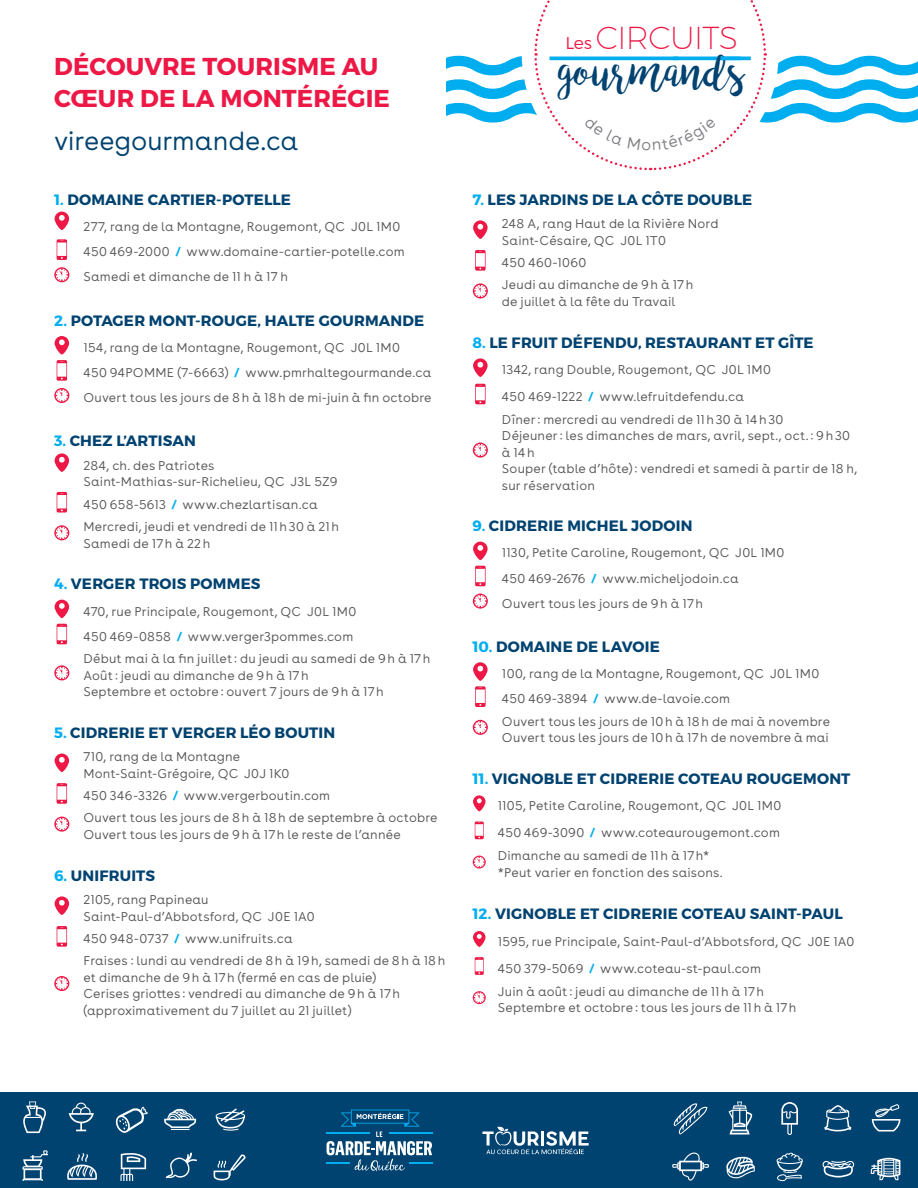
<style>
.page{position:relative;width:918px;height:1188px;background:#fff}
.page>*{position:absolute;margin:0;border:0;box-sizing:border-box;transform-origin:0 0}
.t1{font:46.5px "bromello";letter-spacing:.005em;color:#004270}
.t2{font:200 31.8px "Montserrat";letter-spacing:-.015em;color:#ed1845}
.t3{font:300 27.9px "Buenos Aires";letter-spacing:-.005em;color:#004270}
.t4{font:700 24.45px/32.7px "Montserrat";letter-spacing:.005em;color:#ed1845}
.t5{font:700 15px "Montserrat";letter-spacing:.015em;color:#004270}
.t6{font:300 13.5px/16.5px "Buenos Aires";letter-spacing:.01em;color:#57585a}
.s1{color:#00aeef}
.s2{font-weight:700;color:#00aeef}
.s3{font-weight:300;font-size:17.1px}
</style>
<div class="page">
<div style="left:0;top:1093px;width:918px;height:95px;background:#004270"></div>
<svg style="left:216px;top:1108px;width:29px;height:23px"></svg>
<svg style="left:164px;top:1109px;width:32px;height:21px"></svg>
<svg style="left:116px;top:1107px;width:32px;height:26px"></svg>
<svg style="left:120px;top:1153px;width:26px;height:27px"></svg>
<svg style="left:166px;top:1153px;width:31px;height:26px"></svg>
<svg style="left:214px;top:1154px;width:32px;height:26px"></svg>
<svg style="left:23px;top:1102px;width:23px;height:31px"></svg>
<svg style="left:69px;top:1103px;width:25px;height:28px"></svg>
<svg style="left:23px;top:1150px;width:25px;height:30px"></svg>
<svg style="left:67px;top:1153px;width:30px;height:27px"></svg>
<svg style="left:824px;top:1105px;width:27px;height:26px"></svg>
<svg style="left:822px;top:1161px;width:32px;height:16px"></svg>
<svg style="left:777px;top:1153px;width:26px;height:28px"></svg>
<svg style="left:781px;top:1102px;width:17px;height:33px"></svg>
<svg style="left:729px;top:1102px;width:24px;height:32px"></svg>
<svg style="left:726px;top:1157px;width:29px;height:21px"></svg>
<svg style="left:672px;top:1152px;width:37px;height:29px"></svg>
<svg style="left:673px;top:1103px;width:34px;height:32px"></svg>
<svg style="left:871px;top:1158px;width:29px;height:22px"></svg>
<svg style="left:872px;top:1104px;width:28px;height:27px"></svg>
<svg style="left:326px;top:1110px;width:107px;height:61px"></svg>
<svg style="left:482px;top:1127px;width:107px;height:27px"></svg>
<svg style="left:55px;top:212px;width:14px;height:18px"></svg>
<svg style="left:57px;top:239px;width:10px;height:21px"></svg>
<svg style="left:54px;top:267px;width:15px;height:15px"></svg>
<svg style="left:55px;top:336px;width:14px;height:45px"></svg>
<svg style="left:54px;top:388px;width:15px;height:15px"></svg>
<svg style="left:55px;top:453px;width:14px;height:19px"></svg>
<svg style="left:57px;top:492px;width:10px;height:21px"></svg>
<svg style="left:54px;top:525px;width:15px;height:15px"></svg>
<svg style="left:55px;top:600px;width:14px;height:18px"></svg>
<svg style="left:57px;top:624px;width:10px;height:20px"></svg>
<svg style="left:54px;top:665px;width:15px;height:15px"></svg>
<svg style="left:55px;top:754px;width:14px;height:18px"></svg>
<svg style="left:57px;top:783px;width:10px;height:21px"></svg>
<svg style="left:54px;top:817px;width:15px;height:15px"></svg>
<svg style="left:55px;top:896px;width:14px;height:19px"></svg>
<svg style="left:57px;top:926px;width:10px;height:21px"></svg>
<svg style="left:54px;top:976px;width:15px;height:15px"></svg>
<svg style="left:473px;top:220px;width:15px;height:19px"></svg>
<svg style="left:475px;top:250px;width:11px;height:21px"></svg>
<svg style="left:473px;top:283px;width:15px;height:16px"></svg>
<svg style="left:473px;top:358px;width:15px;height:19px"></svg>
<svg style="left:475px;top:384px;width:11px;height:20px"></svg>
<svg style="left:473px;top:443px;width:15px;height:15px"></svg>
<svg style="left:473px;top:542px;width:15px;height:18px"></svg>
<svg style="left:475px;top:566px;width:11px;height:20px"></svg>
<svg style="left:473px;top:594px;width:15px;height:15px"></svg>
<svg style="left:473px;top:662px;width:15px;height:45px"></svg>
<svg style="left:473px;top:720px;width:15px;height:15px"></svg>
<svg style="left:473px;top:795px;width:12px;height:16px"></svg>
<svg style="left:475px;top:822px;width:9px;height:17px"></svg>
<svg style="left:473px;top:856px;width:13px;height:13px"></svg>
<svg style="left:473px;top:931px;width:12px;height:16px"></svg>
<svg style="left:475px;top:957px;width:9px;height:18px"></svg>
<svg style="left:473px;top:991px;width:13px;height:13px"></svg>
<svg style="left:446px;top:0;width:472px;height:171px"></svg>
<p class="t4" style="left:54px;top:50px;width:337px">DÉCOUVRE TOURISME AU<br>CŒUR DE LA MONTÉRÉGIE</p>
<p class="t3" style="left:54px;top:123px;width:246px">vireegourmande.ca</p>
<p class="t5" style="left:54px;top:190px;width:238px"><span class="s1">1.</span> DOMAINE CARTIER-POTELLE</p>
<p class="t6" style="left:83px;top:218px;width:318px">277, rang de la Montagne, Rougemont, QC J0L 1M0</p>
<p class="t6" style="left:83px;top:243px;width:323px">450 469-2000 <span class="s2">/</span> www.domaine-cartier-potelle.com</p>
<p class="t6" style="left:83px;top:268px;width:206px">Samedi et dimanche de 11 h à 17 h</p>
<p class="t5" style="left:54px;top:311px;width:372px"><span class="s1">2.</span> POTAGER MONT-ROUGE, HALTE GOURMANDE</p>
<p class="t6" style="left:83px;top:339px;width:318px">154, rang de la Montagne, Rougemont, QC J0L 1M0</p>
<p class="t6" style="left:83px;top:364px;width:349px">450 94POMME (7-6663) <span class="s2">/</span> www.pmrhaltegourmande.ca</p>
<p class="t6" style="left:83px;top:389px;width:350px">Ouvert tous les jours de 8h à 18h de mi-juin à fin octobre</p>
<p class="t5" style="left:54px;top:432px;width:143px"><span class="s1">3.</span> CHEZ L’ARTISAN</p>
<p class="t6" style="left:83px;top:457px;width:255px">284, ch. des Patriotes<br>Saint-Mathias-sur-Richelieu, QC J3L 5Z9</p>
<p class="t6" style="left:83px;top:496px;width:236px">450 658-5613 <span class="s2">/</span> www.chezlartisan.ca</p>
<p class="t6" style="left:83px;top:518px;width:257px">Mercredi, jeudi et vendredi de 11h30 à 21h</p>
<p class="t6" style="left:83px;top:535px;width:128px">Samedi de 17h à 22h</p>
<p class="t5" style="left:54px;top:575px;width:208px"><span class="s1">4.</span> VERGER TROIS POMMES</p>
<p class="t6" style="left:83px;top:603px;width:274px">470, rue Principale, Rougemont, QC J0L 1M0</p>
<p class="t6" style="left:83px;top:628px;width:271px">450 469-0858 <span class="s2">/</span> www.verger3pommes.com</p>
<p class="t6" style="left:83px;top:650px;width:348px">Début mai à la fin juillet: du jeudi au samedi de 9h à 17h</p>
<p class="t6" style="left:83px;top:667px;width:227px">Août: jeudi au dimanche de 9h à 17h</p>
<p class="t6" style="left:83px;top:683px;width:302px">Septembre et octobre: ouvert 7 jours de 9h à 17h</p>
<p class="t5" style="left:54px;top:723px;width:283px"><span class="s1">5.</span> CIDRERIE ET VERGER LÉO BOUTIN</p>
<p class="t6" style="left:83px;top:748px;width:208px">710, rang de la Montagne<br>Mont-Saint-Grégoire, QC J0J 1K0</p>
<p class="t6" style="left:83px;top:787px;width:248px">450 346-3326 <span class="s2">/</span> www.vergerboutin.com</p>
<p class="t6" style="left:83px;top:810px;width:356px">Ouvert tous les jours de 8h à 18h de septembre à octobre<br>Ouvert tous les jours de 9h à 17h le reste de l’année</p>
<p class="t5" style="left:54px;top:866px;width:103px"><span class="s1">6.</span> UNIFRUITS</p>
<p class="t6" style="left:83px;top:891px;width:233px">2105, rang Papineau<br>Saint-Paul-d’Abbotsford, QC J0E 1A0</p>
<p class="t6" style="left:83px;top:930px;width:211px">450 948-0737 <span class="s2">/</span> www.unifruits.ca</p>
<p class="t6" style="left:83px;top:952px;width:364px">Fraises : lundi au vendredi de 8h à 19h, samedi de 8h à 18h et dimanche de 9h à 17h (fermé en cas de pluie)</p>
<p class="t6" style="left:83px;top:985px;width:318px">Cerises griottes : vendredi au dimanche de 9h à 17h (approximativement du 7 juillet au 21 juillet)</p>
<p class="t2" style="left:565px;top:18px;width:174px"><span class="s3">Les</span> CIRCUITS</p>
<p class="t1" style="left:560px;top:43px;width:186px">gourmands</p>
<p class="t5" style="left:473px;top:190px;width:281px"><span class="s1">7.</span> LES JARDINS DE LA CÔTE DOUBLE</p>
<p class="t6" style="left:502px;top:215px;width:218px">248 A, rang Haut de la Rivière Nord<br>Saint-Césaire, QC J0L 1T0</p>
<p class="t6" style="left:502px;top:254px;width:86px">450 460-1060</p>
<p class="t6" style="left:502px;top:276px;width:193px">Jeudi au dimanche de 9h à 17h de juillet à la fête du Travail</p>
<p class="t5" style="left:473px;top:333px;width:343px"><span class="s1">8.</span> LE FRUIT DÉFENDU, RESTAURANT ET GÎTE</p>
<p class="t6" style="left:502px;top:361px;width:271px">1342, rang Double, Rougemont, QC J0L 1M0</p>
<p class="t6" style="left:502px;top:388px;width:244px">450 469-1222 <span class="s2">/</span> www.lefruitdefendu.ca</p>
<p class="t6" style="left:502px;top:411px;width:283px">Dîner: mercredi au vendredi de 11h30 à 14h30</p>
<p class="t6" style="left:502px;top:427px;width:350px">Déjeuner: les dimanches de mars, avril, sept., oct. : 9h30 à 14h</p>
<p class="t6" style="left:502px;top:460px;width:357px">Souper (table d’hôte): vendredi et samedi à partir de 18 h, sur réservation</p>
<p class="t5" style="left:473px;top:517px;width:222px"><span class="s1">9.</span> CIDRERIE MICHEL JODOIN</p>
<p class="t6" style="left:502px;top:545px;width:284px">1130, Petite Caroline, Rougemont, QC J0L 1M0</p>
<p class="t6" style="left:502px;top:570px;width:238px">450 469-2676 <span class="s2">/</span> www.micheljodoin.ca</p>
<p class="t6" style="left:502px;top:595px;width:203px">Ouvert tous les jours de 9h à 17h</p>
<p class="t5" style="left:473px;top:637px;width:189px"><span class="s1">10.</span> DOMAINE DE LAVOIE</p>
<p class="t6" style="left:502px;top:665px;width:319px">100, rang de la Montagne, Rougemont, QC J0L 1M0</p>
<p class="t6" style="left:502px;top:690px;width:230px">450 469-3894 <span class="s2">/</span> www.de-lavoie.com</p>
<p class="t6" style="left:502px;top:713px;width:330px">Ouvert tous les jours de 10h à 18h de mai à novembre<br>Ouvert tous les jours de 10h à 17h de novembre à mai</p>
<p class="t5" style="left:473px;top:769px;width:379px"><span class="s1">11.</span> VIGNOBLE ET CIDRERIE COTEAU ROUGEMONT</p>
<p class="t6" style="left:498px;top:797px;width:285px">1105, Petite Caroline, Rougemont, QC J0L 1M0</p>
<p class="t6" style="left:498px;top:824px;width:284px">450 469-3090 <span class="s2">/</span> www.coteaurougemont.com</p>
<p class="t6" style="left:498px;top:847px;width:226px">Dimanche au samedi de 11h à 17h* *Peut varier en fonction des saisons.</p>
<p class="t5" style="left:473px;top:905px;width:372px"><span class="s1">12.</span> VIGNOBLE ET CIDRERIE COTEAU SAINT-PAUL</p>
<p class="t6" style="left:498px;top:933px;width:358px">1595, rue Principale, Saint-Paul-d’Abbotsford, QC J0E 1A0</p>
<p class="t6" style="left:498px;top:960px;width:265px">450 379-5069 <span class="s2">/</span> www.coteau-st-paul.com</p>
<p class="t6" style="left:498px;top:983px;width:268px">Juin à août: jeudi au dimanche de 11h à 17h</p>
<p class="t6" style="left:498px;top:1000px;width:300px">Septembre et octobre: tous les jours de 11h à 17h</p>
</div>
